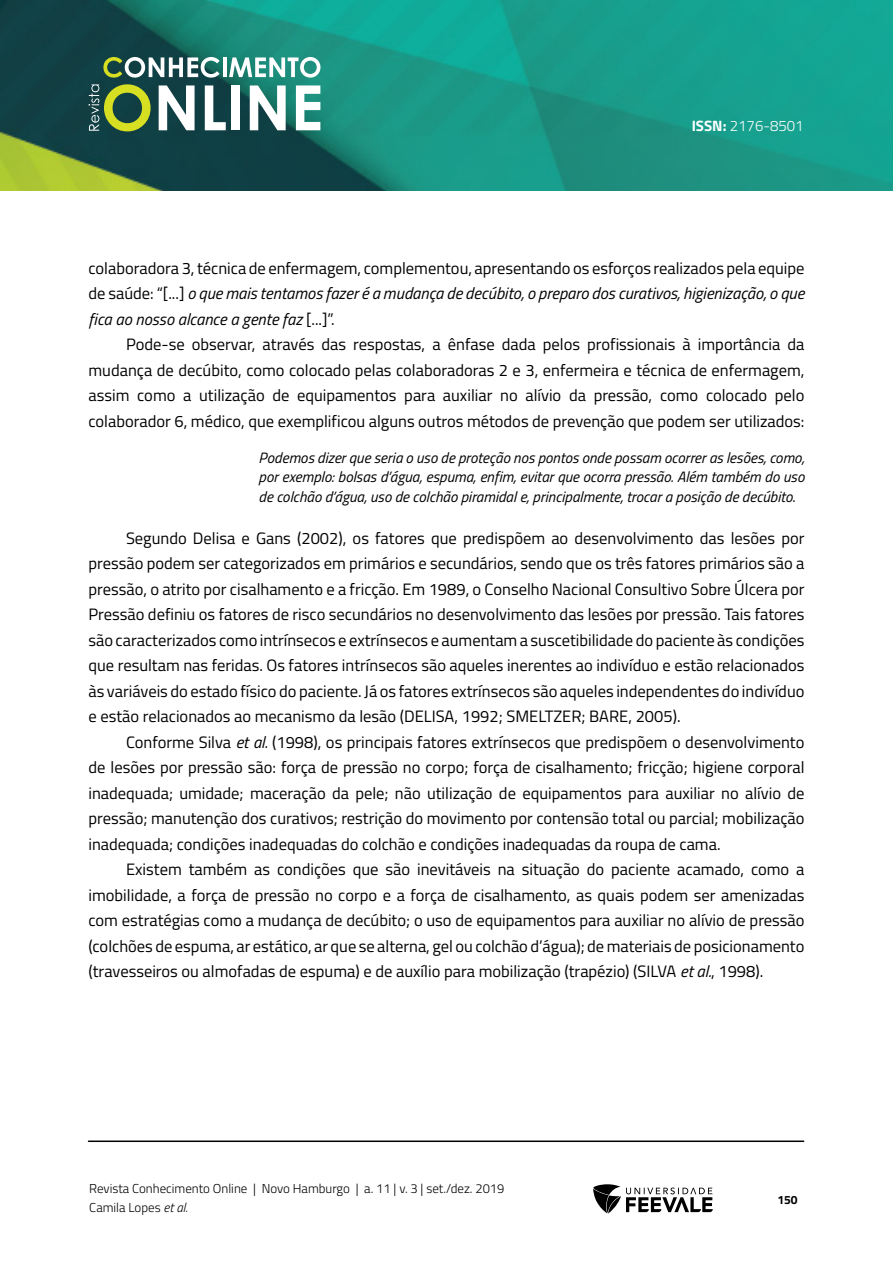
<style>
.page{position:relative;width:893px;height:1263px;background:#fff}
.page>*{position:absolute;margin:0;border:0;box-sizing:border-box;transform-origin:0 0}
.Corpo{font:16.5px/25.5px "Titillium Web";color:#000;text-align:justify}
.Citação{font:italic 15px/19.5px "Titillium Web";color:#000;text-align:justify}
.t1{font:300 15px "Titillium Web";color:#fff}
.t2{font:300 12.9px/19.5px "Titillium Web";color:#000}
.t3{font:700 12px "Titillium Web";color:#000}
.s1{font-weight:700}
.s2{font-style:italic}
.s3{font-style:normal}
</style>
<div class="page">
<img style="left:0;top:0;width:893px;height:190px">
<svg style="left:593px;top:1184px;width:120px;height:29px"></svg>
<svg style="left:103px;top:57px;width:117px;height:21px"></svg>
<hr style="left:223px;top:57px;width:3px;height:20px;background:#fff">
<svg style="left:229px;top:57px;width:91px;height:21px"></svg>
<svg style="left:88px;top:84px;width:63px;height:47px;background:#5e7e3f"></svg>
<svg style="left:159px;top:85px;width:36px;height:45px"></svg>
<svg style="left:205px;top:85px;width:21px;height:45px"></svg>
<div style="left:232px;top:85px;width:8px;height:45px;background:#fff"></div>
<svg style="left:250px;top:85px;width:36px;height:45px"></svg>
<svg style="left:296px;top:85px;width:24px;height:45px"></svg>
<hr style="left:88px;top:1140px;width:716px;height:2px;background:#000">
<p class="t1" style="left:692px;top:115px;width:114px"><span class="s1">ISSN:</span> 2176-8501</p>
<p class="Corpo" style="left:88px;top:254px;width:717px">colaboradora 3, técnica de enfermagem, complementou, apresentando os esforços realizados pela equipe de saúde: “[...] <span class="s2">o que mais tentamos fazer é a mudança de decúbito, o preparo dos curativos, higienização, o que fica ao nosso alcance a gente faz</span> [...]”.</p>
<p class="Corpo" style="left:88px;top:331px;width:717px;text-indent:38px">Pode-se observar, através das respostas, a ênfase dada pelos profissionais à importância da mudança de decúbito, como colocado pelas colaboradoras 2 e 3, enfermeira e técnica de enfermagem, assim como a utilização de equipamentos para auxiliar no alívio da pressão, como colocado pelo colaborador 6, médico, que exemplificou alguns outros métodos de prevenção que podem ser utilizados:</p>
<p class="Citação" style="left:259px;top:447px;width:547px">Podemos dizer que seria o uso de proteção nos pontos onde possam ocorrer as lesões, como, por exemplo: bolsas d’água, espuma, enfim, evitar que ocorra pressão. Além também do uso de colchão d’água, uso de colchão piramidal e, principalmente, trocar a posição de decúbito<span class="s3">.</span></p>
<p class="Corpo" style="left:88px;top:524px;width:717px;text-indent:38px">Segundo Delisa e Gans (2002), os fatores que predispõem ao desenvolvimento das lesões por pressão podem ser categorizados em primários e secundários, sendo que os três fatores primários são a pressão, o atrito por cisalhamento e a fricção. Em 1989, o Conselho Nacional Consultivo Sobre Úlcera por Pressão definiu os fatores de risco secundários no desenvolvimento das lesões por pressão. Tais fatores são caracterizados como intrínsecos e extrínsecos e aumentam a suscetibilidade do paciente às condições que resultam nas feridas. Os fatores intrínsecos são aqueles inerentes ao indivíduo e estão relacionados às variáveis do estado físico do paciente. Já os fatores extrínsecos são aqueles independentes do indivíduo e estão relacionados ao mecanismo da lesão (DELISA, 1992; SMELTZER; BARE, 2005).</p>
<p class="Corpo" style="left:88px;top:728px;width:717px;text-indent:38px">Conforme Silva <span class="s2">et al.</span> (1998), os principais fatores extrínsecos que predispõem o desenvolvimento de lesões por pressão são: força de pressão no corpo; força de cisalhamento; fricção; higiene corporal inadequada; umidade; maceração da pele; não utilização de equipamentos para auxiliar no alívio de pressão; manutenção dos curativos; restrição do movimento por contensão total ou parcial; mobilização inadequada; condições inadequadas do colchão e condições inadequadas da roupa de cama.</p>
<p class="Corpo" style="left:88px;top:856px;width:717px;text-indent:38px">Existem também as condições que são inevitáveis na situação do paciente acamado, como a imobilidade, a força de pressão no corpo e a força de cisalhamento, as quais podem ser amenizadas com estratégias como a mudança de decúbito; o uso de equipamentos para auxiliar no alívio de pressão (colchões de espuma, ar estático, ar que se alterna, gel ou colchão d’água); de materiais de posicionamento (travesseiros ou almofadas de espuma) e de auxílio para mobilização (trapézio) (SILVA <span class="s2">et al.</span>, 1998).</p>
<p class="t2" style="left:89px;top:1178px;width:417px">Revista Conhecimento Online | Novo Hamburgo | a. 11 | v. 3 | set./dez. 2019<br>Camila Lopes <span class="s2">et al.</span></p>
<p class="t3" style="left:777px;top:1190px;width:22px">150</p>
</div>
